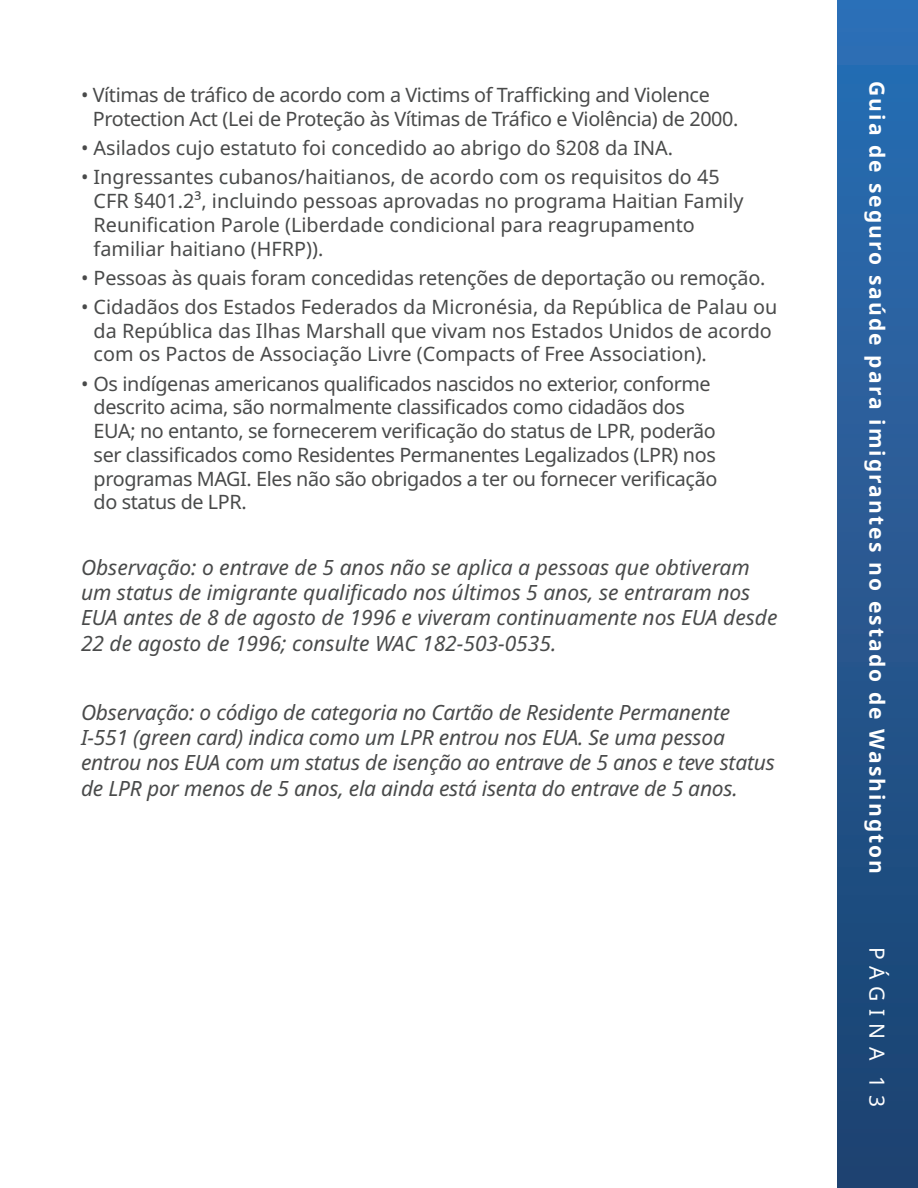
<style>
.page{position:relative;width:918px;height:1188px;background:#fff}
.page>*{position:absolute;margin:0;border:0;box-sizing:border-box;transform-origin:0 0}
.t1{font:italic 21px/25.2px "Noto Sans";letter-spacing:-.01em;color:#494a4a}
.t2{font:700 21px "Noto Sans";letter-spacing:.1em;color:#fff}
.t3{font:21px "Noto Sans";letter-spacing:.345em;color:#fff}
.t4{font:19.8px/23.7px "Noto Sans";letter-spacing:-.01em;color:#494a4a}
</style>
<div class="page">
<div style="left:837px;top:0;width:81px;height:1188px;background:linear-gradient(to bottom,#2d6fb5,#1c416e)"></div>
<p class="t4" style="left:93px;top:84px;width:647px;text-indent:-12px">• Vítimas de tráfico de acordo com a Victims of Trafficking and Violence<br>Protection Act (Lei de Proteção às Vítimas de Tráfico e Violência) de 2000.</p>
<p class="t4" style="left:81px;top:137px;width:594px">• Asilados cujo estatuto foi concedido ao abrigo do §208 da INA.</p>
<p class="t4" style="left:94px;top:166px;width:651px;text-indent:-13px">• Ingressantes cubanos/haitianos, de acordo com os requisitos do 45<br>CFR §401.2³, incluindo pessoas aprovadas no programa Haitian Family Reunification Parole (Liberdade condicional para reagrupamento familiar haitiano (HFRP)).</p>
<p class="t4" style="left:81px;top:266px;width:686px">• Pessoas às quais foram concedidas retenções de deportação ou remoção.</p>
<p class="t4" style="left:94px;top:295px;width:685px;text-indent:-13px">• Cidadãos dos Estados Federados da Micronésia, da República de Palau ou da República das Ilhas Marshall que vivam nos Estados Unidos de acordo com os Pactos de Associação Livre (Compacts of Free Association).</p>
<p class="t4" style="left:94px;top:372px;width:625px;text-indent:-13px">• Os indígenas americanos qualificados nascidos no exterior, conforme descrito acima, são normalmente classificados como cidadãos dos EUA; no entanto, se fornecerem verificação do status de LPR, poderão ser classificados como Residentes Permanentes Legalizados (LPR) nos programas MAGI. Eles não são obrigados a ter ou fornecer verificação do status de LPR.</p>
<p class="t1" style="left:81px;top:555px;width:698px">Observação: o entrave de 5 anos não se aplica a pessoas que obtiveram um status de imigrante qualificado nos últimos 5 anos, se entraram nos EUA antes de 8 de agosto de 1996 e viveram continuamente nos EUA desde 22 de agosto de 1996; consulte WAC 182-503-0535.</p>
<p class="t1" style="left:81px;top:700px;width:695px">Observação: o código de categoria no Cartão de Residente Permanente I-551 (green card) indica como um LPR entrou nos EUA. Se uma pessoa entrou nos EUA com um status de isenção ao entrave de 5 anos e teve status de LPR por menos de 5 anos, ela ainda está isenta do entrave de 5 anos.</p>
<p class="t2" style="left:892px;top:81px;width:795px;rotate:90deg">Guia de seguro saúde para imigrantes no estado de Washington</p>
<p class="t3" style="left:892px;top:947px;width:161px;rotate:90deg">PÁGINA 13</p>
</div>
